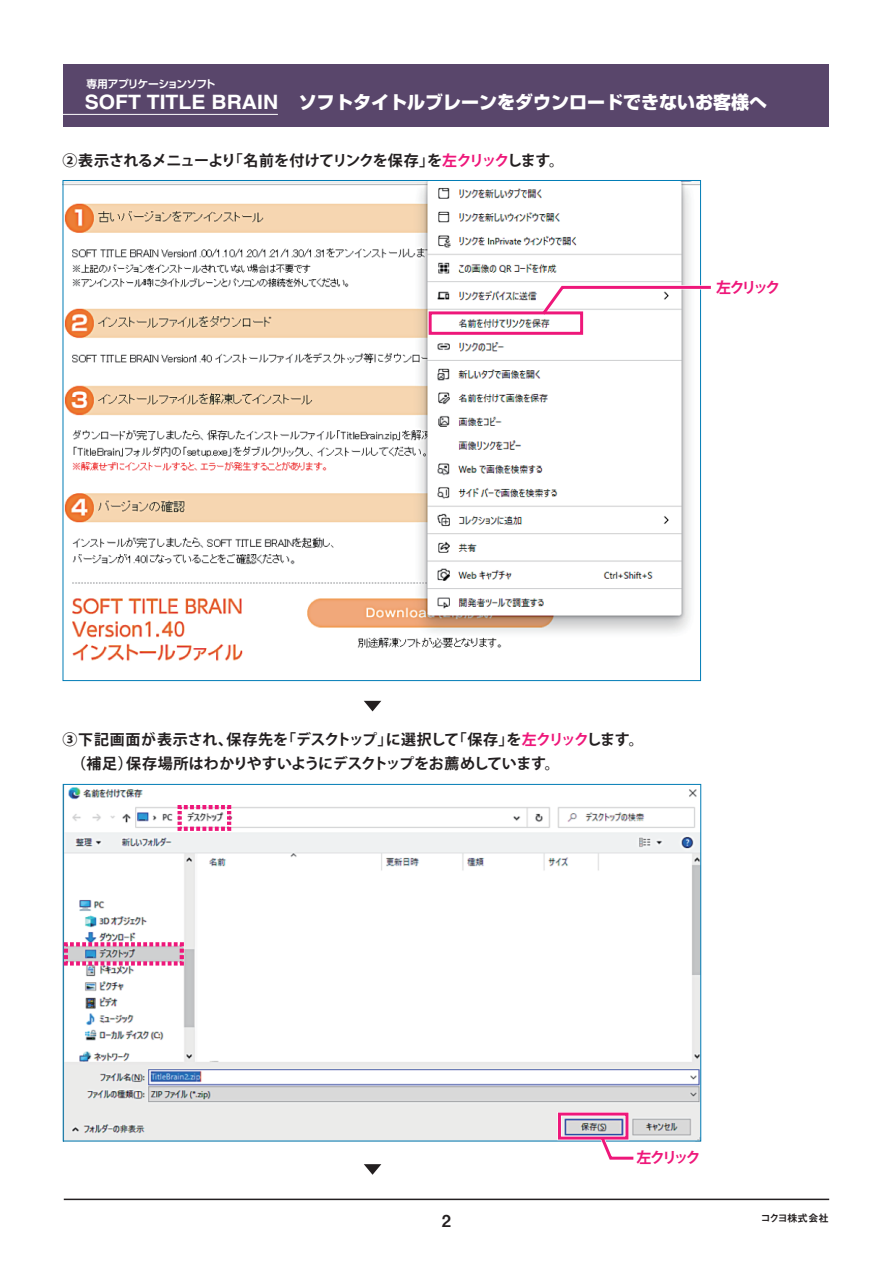
<style>
.page{position:relative;width:893px;height:1263px;background:#fff}
.page>*{position:absolute;margin:0;border:0;box-sizing:border-box;transform-origin:0 0}
.t1{font:800 18px "Shin Go Pro";color:#fff}
.t2{font:16.5px "Midashi Go Pro MB31";color:#231f20}
.t3{font:700 15px/24px "Koz Go Pro";letter-spacing:-.03em;color:#231f20}
.t4{font:700 15px "Koz Go Pro";letter-spacing:-.205em;color:#ee177a}
.t5{font:700 10.65px "Shin Go Pro De";letter-spacing:-.065em;color:#fff}
.t6{font:10.5px "Midashi Go Pro MB31";letter-spacing:-.04em;color:#231f20}
.s1{font-family:"Helvetica LT Std";font-weight:700;font-size:19.8px}
.s2{color:#ee177a}
</style>
<div class="page">
<img style="left:63px;top:182px;width:638px;height:519px">
<hr style="left:64px;top:1198px;width:765px;height:2px;background:#231f20">
<div style="left:64px;top:64px;width:765px;height:62px;background:#59466b"></div>
<hr style="left:48px;top:114px;width:230px;height:1px;background:#fff">
<svg style="left:364px;top:1164px;width:17px;height:11px"></svg>
<img style="left:65px;top:787px;width:634px;height:352px">
<svg style="left:364px;top:701px;width:17px;height:10px"></svg>
<div style="left:428px;top:311px;width:156px;height:24px;border:4px solid #fff"></div>
<svg style="left:175px;top:803px;width:58px;height:30px"></svg>
<svg style="left:62px;top:940px;width:124px;height:28px"></svg>
<svg style="left:537px;top:283px;width:174px;height:37px"></svg>
<div style="left:429px;top:311px;width:154px;height:24px;border:3px solid #ee177a"></div>
<div style="left:557px;top:1112px;width:72px;height:28px;border:4px solid #fff"></div>
<div style="left:558px;top:1112px;width:70px;height:27px;border:3px solid #ee177a"></div>
<svg style="left:597px;top:1132px;width:41px;height:28px"></svg>
<p class="t5" style="left:87px;top:76px;width:130px">専用アプリケーションソフト</p>
<p class="t1" style="left:85px;top:88px;width:684px"><span class="s1">SOFT TITLE BRAIN</span> ソフトタイトルブレーンをダウンロードできないお客様へ</p>
<p class="t3" style="left:63px;top:149px;width:503px">②表示されるメニューより「名前を付けてリンクを保存」を<span class="s2">左クリック</span>します。</p>
<p class="t4" style="left:716px;top:278px;width:66px">左クリック</p>
<p class="t3" style="left:63px;top:728px;width:583px">③下記画面が表示され、保存先を「デスクトップ」に選択して「保存」を<span class="s2">左クリック</span>します。　（補足）保存場所はわかりやすいようにデスクトップをお薦めしています。</p>
<p class="t2" style="left:442px;top:1207px;width:11px">2</p>
<p class="t4" style="left:636px;top:1147px;width:66px">左クリック</p>
<p class="t6" style="left:760px;top:1209px;width:70px">コクヨ株式会社</p>
</div>
